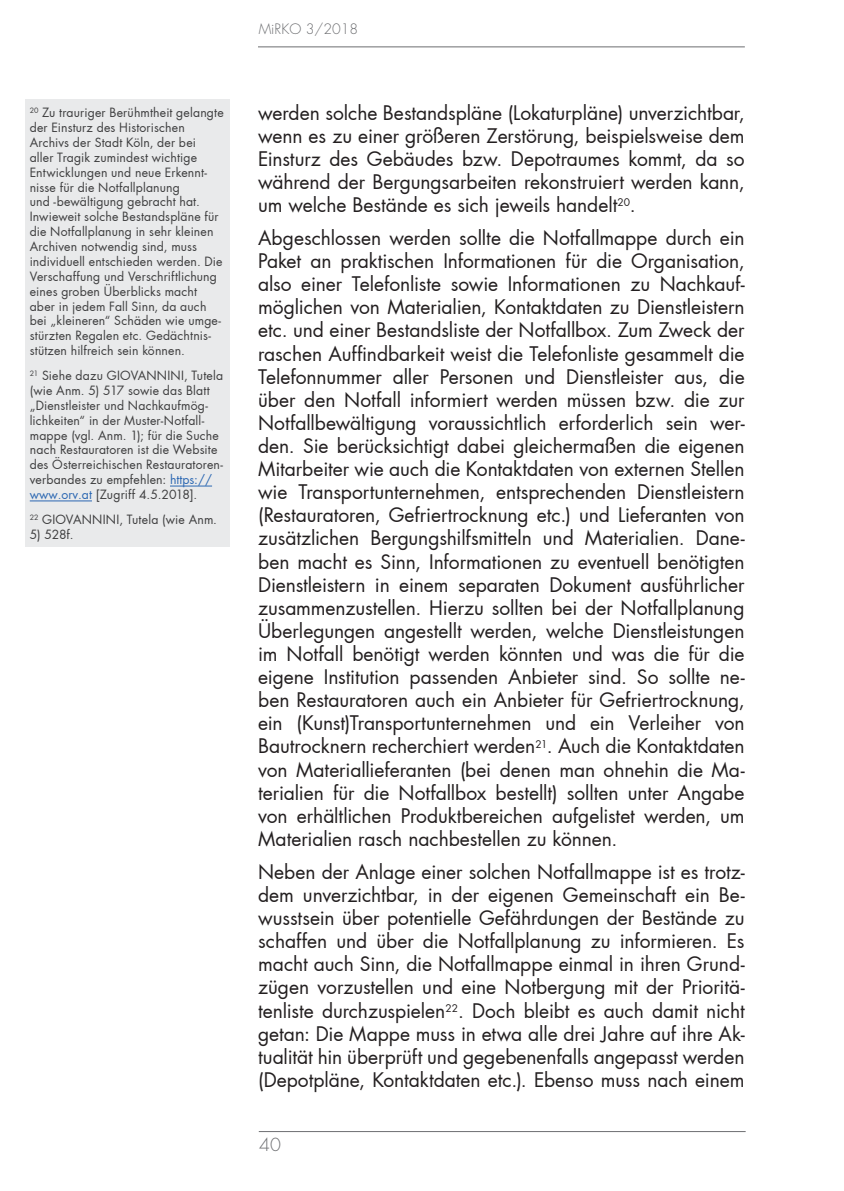
<style>
.page{position:relative;width:844px;height:1191px;background:#fff}
.page>*{position:absolute;margin:0;border:0;box-sizing:border-box;transform-origin:0 0}
.t1{font:19.25px/23.1px "Futura";letter-spacing:-.005em;color:#231f20;text-align:justify}
.t2{font:300 17.5px "Futura";color:#6d6e71}
.t3{font:300 14px "Futura";color:#6d6e71}
.t4{font:12.25px/14.9px "Futura";letter-spacing:.015em;color:#3e3e3f}
.s1{color:#2b67b2}
</style>
<div class="page">
<hr style="left:258px;top:47px;width:486px;height:1px;background:#6d6e71">
<hr style="left:259px;top:1131px;width:486px;height:1px;background:#6d6e71">
<div style="left:25px;top:99px;width:204px;height:448px;background:#e9eaeb"></div>
<hr style="left:170px;top:485px;width:42px;height:1px;background:#2b67b2">
<hr style="left:30px;top:500px;width:62px;height:1px;background:#2b67b2">
<p class="t4" style="left:30px;top:105px;width:195px"><sup>20</sup> Zu trauriger Berühmtheit gelangte der Einsturz des Historischen Archivs der Stadt Köln, der bei<br>aller Tragik zumindest wichtige Entwicklungen und neue Erkennt&shy;nisse für die Notfallplanung<br>und -bewältigung gebracht hat.<br>Inwieweit solche Bestandspläne für die Notfallplanung in sehr kleinen Archiven notwendig sind, muss individuell entschieden werden. Die Verschaffung und Verschriftlichung eines groben Überblicks macht aber in jedem Fall Sinn, da auch bei „kleineren“ Schäden wie umge&shy;stürzten Regalen etc. Gedächtnis&shy;stützen hilfreich sein können.</p>
<p class="t4" style="left:30px;top:368px;width:195px"><sup>21</sup> Siehe dazu GIOVANNINI, Tutela (wie Anm. 5) 517 sowie das Blatt „Dienstleister und Nachkaufmög&shy;lichkeiten“ in der Muster-Notfall&shy;mappe (vgl. Anm. 1); für die Suche nach Restauratoren ist die Website des Österreichischen Restauratoren&shy;verbandes zu empfehlen: <span class="s1">https:// www.orv.at</span> [Zugriff 4.5.2018].</p>
<p class="t4" style="left:30px;top:512px;width:189px"><sup>22</sup> GIOVANNINI, Tutela (wie Anm.</p>
<p class="t4" style="left:30px;top:526px;width:45px">5) 528f.</p>
<p class="t3" style="left:259px;top:20px;width:101px">MiRKO 3/2018</p>
<p class="t1" style="left:258px;top:101px;width:488px">werden solche Bestandspläne (Lokaturpläne) unverzichtbar, wenn es zu einer größeren Zerstörung, beispielsweise dem Einsturz des Gebäudes bzw. Depotraumes kommt, da so während der Bergungsarbeiten rekonstruiert werden kann, um welche Bestände es sich jeweils handelt<sup>20</sup>.</p>
<p class="t1" style="left:258px;top:226px;width:488px">Abgeschlossen werden sollte die Notfallmappe durch ein Paket an praktischen Informationen für die Organisation, also einer Telefonliste sowie Informationen zu Nachkauf&shy;möglichen von Materialien, Kontaktdaten zu Dienstleistern etc. und einer Bestandsliste der Notfallbox. Zum Zweck der raschen Auffindbarkeit weist die Telefonliste gesammelt die Telefonnummer aller Personen und Dienstleister aus, die über den Notfall informiert werden müssen bzw. die zur Notfallbewältigung voraussichtlich erforderlich sein wer&shy;den. Sie berücksichtigt dabei gleichermaßen die eigenen Mitarbeiter wie auch die Kontaktdaten von externen Stellen wie Transportunternehmen, entsprechenden Dienstleistern (Restauratoren, Gefriertrocknung etc.) und Lieferanten von zusätzlichen Bergungshilfsmitteln und Materialien. Dane&shy;ben macht es Sinn, Informationen zu eventuell benötigten Dienstleistern in einem separaten Dokument ausführlicher zusammenzustellen. Hierzu sollten bei der Notfallplanung Überlegungen angestellt werden, welche Dienstleistungen im Notfall benötigt werden könnten und was die für die eigene Institution passenden Anbieter sind. So sollte ne&shy;ben Restauratoren auch ein Anbieter für Gefriertrocknung, ein (Kunst)Transportunternehmen und ein Verleiher von Bautrocknern recherchiert werden<sup>21</sup>. Auch die Kontaktdaten von Materiallieferanten (bei denen man ohnehin die Ma&shy;terialien für die Notfallbox bestellt) sollten unter Angabe von erhältlichen Produktbereichen aufgelistet werden, um Materialien rasch nachbestellen zu können.</p>
<p class="t1" style="left:258px;top:860px;width:488px">Neben der Anlage einer solchen Notfallmappe ist es trotz&shy;dem unverzichtbar, in der eigenen Gemeinschaft ein Be&shy;wusstsein über potentielle Gefährdungen der Bestände zu schaffen und über die Notfallplanung zu informieren. Es macht auch Sinn, die Notfallmappe einmal in ihren Grund&shy;zügen vorzustellen und eine Notbergung mit der Prioritä&shy;tenliste durchzuspielen<sup>22</sup>. Doch bleibt es auch damit nicht getan: Die Mappe muss in etwa alle drei Jahre auf ihre Ak&shy;tualität hin überprüft und gegebenenfalls angepasst werden (Depotpläne, Kontaktdaten etc.). Ebenso muss nach einem</p>
<p class="t2" style="left:259px;top:1134px;width:23px">40</p>
</div>
